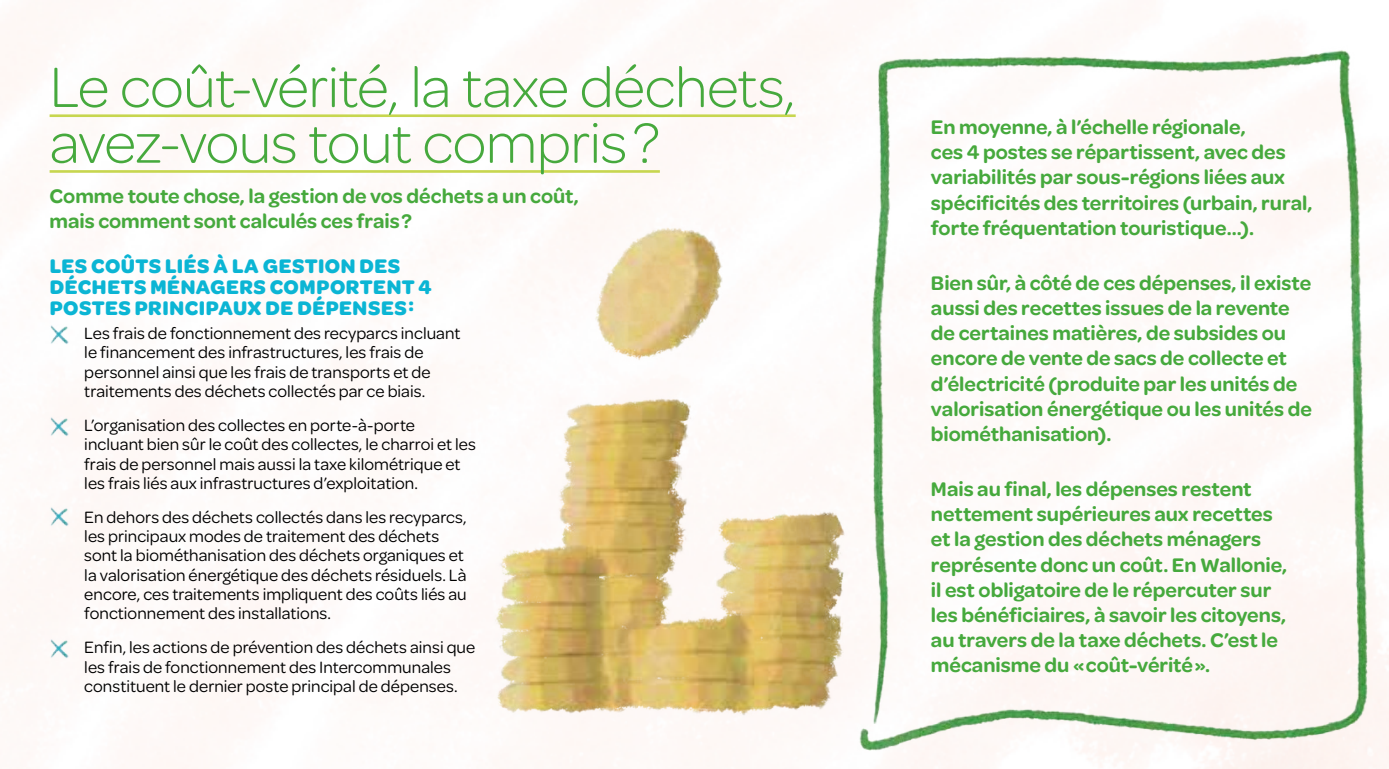
<style>
.page{position:relative;width:1389px;height:769px;background:#fff}
.page>*{position:absolute;margin:0;border:0;box-sizing:border-box;transform-origin:0 0}
.t1{font:300 60.38px/55.6px "Omnes";letter-spacing:-.01em;color:#46a93d}
.t2{font:600 21px/25.2px "Omnes";color:#46a93d}
.t3{font:700 21px/21px "Omnes";letter-spacing:.025em;color:#0bb5d4}
.t4{font:17.5px/19.2px "Omnes";letter-spacing:.005em;color:#000}
</style>
<div class="page">
<hr style="left:50px;top:114px;width:746px;height:3px;background:#c7d64f">
<hr style="left:50px;top:170px;width:610px;height:3px;background:#c7d64f">
<img style="left:50px;top:325px;width:20px;height:19px">
<img style="left:50px;top:415px;width:20px;height:21px">
<img style="left:50px;top:506px;width:20px;height:20px">
<img style="left:50px;top:638px;width:20px;height:20px">
<img style="left:476px;top:0;width:913px;height:769px">
<h1 class="t1" style="left:50px;top:56px;width:748px">Le coût-vérité, la taxe déchets, avez-vous tout compris ?</h1>
<p class="t2" style="left:50px;top:182px;width:531px">Comme toute chose, la gestion de vos déchets a un coût, mais comment sont calculés ces frais ?</p>
<p class="t3" style="left:50px;top:254px;width:383px">LES COÛTS LIÉS À LA GESTION DES<br>DÉCHETS MÉNAGERS COMPORTENT 4<br>POSTES PRINCIPAUX DE DÉPENSES :</p>
<p class="t4" style="left:84px;top:323px;width:378px">Les frais de fonctionnement des recyparcs incluant le financement des infrastructures, les frais de personnel ainsi que les frais de transports et de traitements des déchets collectés par ce biais.</p>
<p class="t4" style="left:84px;top:415px;width:393px">L’organisation des collectes en porte-à-porte incluant bien sûr le coût des collectes, le charroi et les frais de personnel mais aussi la taxe kilométrique et les frais liés aux infrastructures d’exploitation.</p>
<p class="t4" style="left:84px;top:506px;width:384px">En dehors des déchets collectés dans les recyparcs, les principaux modes de traitement des déchets sont la biométhanisation des déchets organiques et la valorisation énergétique des déchets résiduels. Là encore, ces traitements impliquent des coûts liés au fonctionnement des installations.</p>
<p class="t4" style="left:84px;top:637px;width:393px">Enfin, les actions de prévention des déchets ainsi que les frais de fonctionnement des Intercommunales constituent le dernier poste principal de dépenses.</p>
<p class="t2" style="left:931px;top:113px;width:383px">En moyenne, à l’échelle régionale,<br>ces 4 postes se répartissent, avec des variabilités par sous-régions liées aux spécificités des territoires (urbain, rural, forte fréquentation touristique…).</p>
<p class="t2" style="left:931px;top:269px;width:382px">Bien sûr, à côté de ces dépenses, il existe aussi des recettes issues de la revente de certaines matières, de subsides ou encore de vente de sacs de collecte et d’électricité (produite par les unités de valorisation énergétique ou les unités de biométhanisation).</p>
<p class="t2" style="left:931px;top:475px;width:358px">Mais au final, les dépenses restent nettement supérieures aux recettes et la gestion des déchets ménagers représente donc un coût. En Wallonie, il est obligatoire de le répercuter sur les bénéficiaires, à savoir les citoyens, au travers de la taxe déchets. C’est le mécanisme du « coût-vérité ».</p>
</div>
